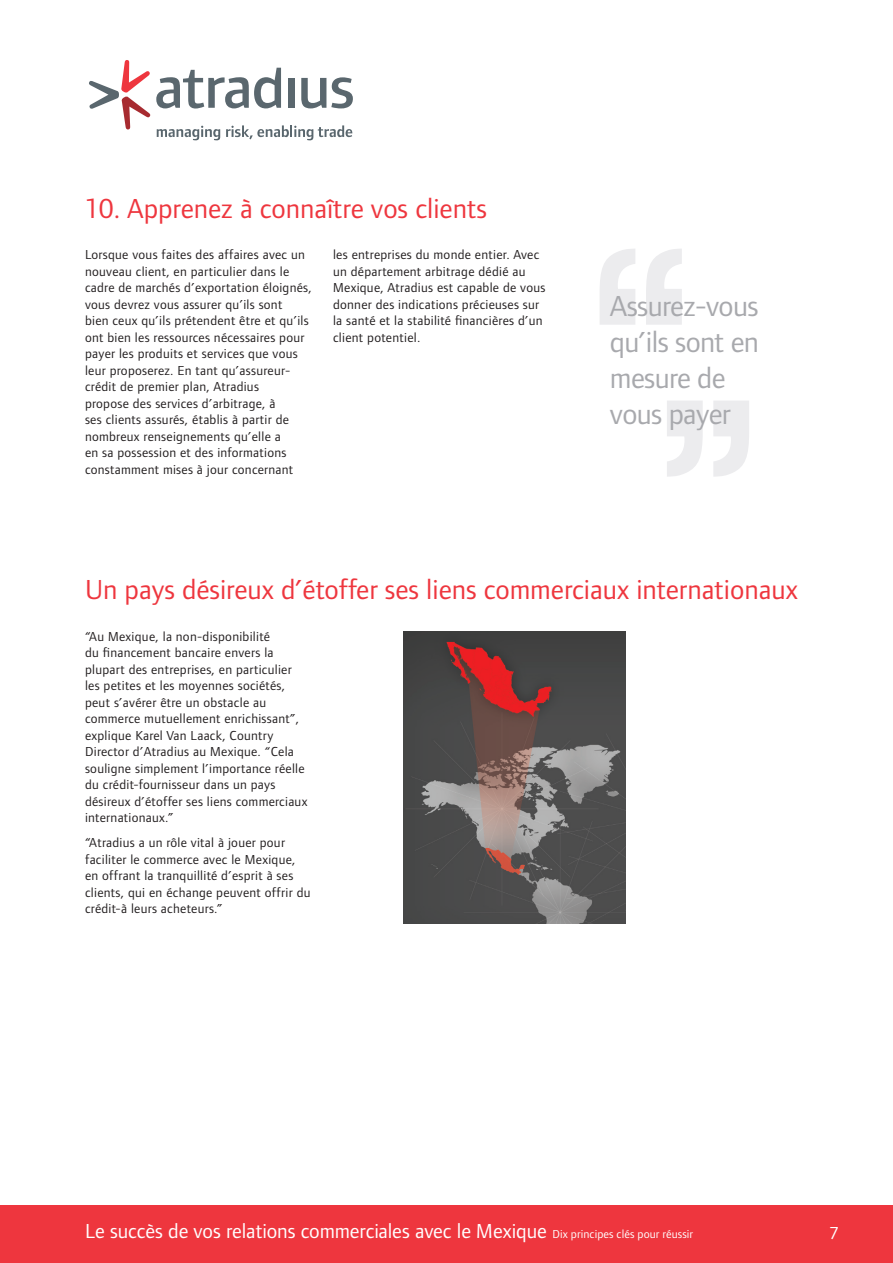
<style>
.page{position:relative;width:893px;height:1263px;background:#fff}
.page>*{position:absolute;margin:0;border:0;box-sizing:border-box;transform-origin:0 0}
.t1{font:30px/36px "Foundry Form Sans";letter-spacing:-.02em;color:#a8a9ad}
.t2{font:28.5px "Foundry Form Sans";color:#ee363e}
.t3{font:21px "Foundry Form Sans";letter-spacing:-.005em;color:#fff}
.t4{font:18px "Foundry Form Sans";color:#fff}
.t5{font:13.5px/16.5px "Foundry Form Sans";letter-spacing:.02em;color:#231f20}
.s1{font-size:12px}
</style>
<div class="page">
<div style="left:0;top:1205px;width:893px;height:58px;background:#ee363e"></div>
<svg style="left:89px;top:60px;width:264px;height:80px"></svg>
<svg style="left:667px;top:401px;width:82px;height:76px"></svg>
<svg style="left:600px;top:249px;width:82px;height:76px"></svg>
<img style="left:404px;top:631px;width:221px;height:292px">
<h2 class="t2" style="left:85px;top:193px;width:403px">10. Apprenez à connaître vos clients</h2>
<p class="t5" style="left:85px;top:246px;width:228px">Lorsque vous faites des affaires avec un nouveau client, en particulier dans le cadre de marchés d’exportation éloignés, vous devrez vous assurer qu’ils sont<br>bien ceux qu’ils prétendent être et qu’ils ont bien les ressources nécessaires pour payer les produits et services que vous leur proposerez. En tant qu’assureur&shy;crédit de premier plan, Atradius<br>propose des services d’arbitrage, à<br>ses clients assurés, établis à partir de nombreux renseignements qu’elle a<br>en sa possession et des informations constamment mises à jour concernant</p>
<p class="t5" style="left:333px;top:246px;width:214px">les entreprises du monde entier. Avec un département arbitrage dédié au Mexique, Atradius est capable de vous donner des indications précieuses sur la santé et la stabilité financières d’un client potentiel.</p>
<h1 class="t1" style="left:610px;top:288px;width:151px">Assurez-vous qu’ils sont en mesure de vous payer</h1>
<h2 class="t2" style="left:85px;top:573px;width:714px">Un pays désireux d’étoffer ses liens commerciaux internationaux</h2>
<p class="t5" style="left:85px;top:628px;width:224px">“Au Mexique, la non-disponibilité<br>du financement bancaire envers la plupart des entreprises, en particulier les petites et les moyennes sociétés, peut s’avérer être un obstacle au commerce mutuellement enrichissant”, explique Karel Van Laack, Country Director d’Atradius au Mexique. “Cela souligne simplement l’importance réelle du crédit-fournisseur dans un pays désireux d’étoffer ses liens commerciaux internationaux.”</p>
<p class="t5" style="left:85px;top:834px;width:227px">“Atradius a un rôle vital à jouer pour faciliter le commerce avec le Mexique, en offrant la tranquillité d’esprit à ses clients, qui en échange peuvent offrir du crédit-à leurs acheteurs.”</p>
<h3 class="t3" style="left:85px;top:1219px;width:610px">Le succès de vos relations commerciales avec le Mexique <span class="s1">Dix principes clés pour réussir</span></h3>
<h3 class="t4" style="left:830px;top:1223px;width:10px">7</h3>
</div>
